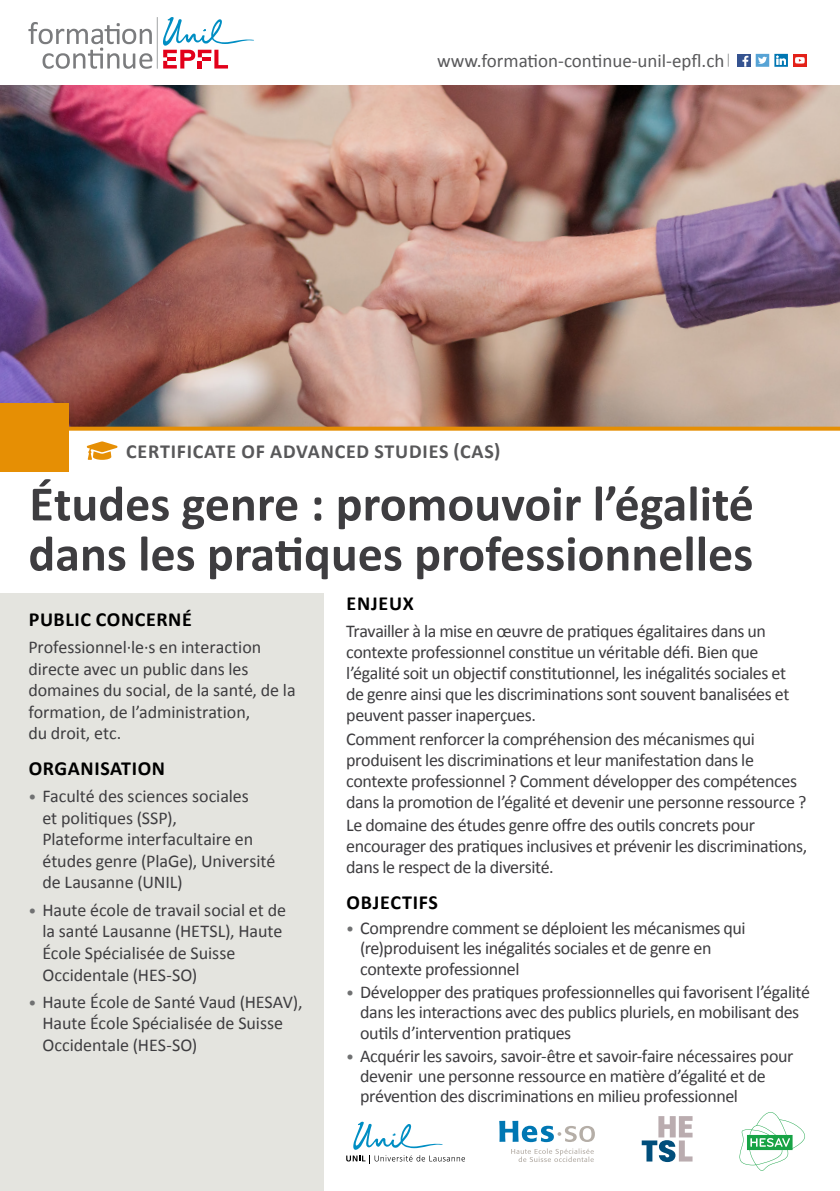
<style>
.page{position:relative;width:840px;height:1191px;background:#fff}
.page>*{position:absolute;margin:0;border:0;box-sizing:border-box;transform-origin:0 0}
.t1{font:700 50px/50px "Calibri";color:#3e3d40}
.t2{font:700 20px "Calibri";letter-spacing:.03em;color:#000}
.t3{font:700 20px "Calibri";letter-spacing:.04em;color:#58585a}
.t4{font:19px "Calibri";color:#58585a}
.t5{font:18px/21.6px "Calibri";letter-spacing:-.02em;color:#3e3d40}
.t6{font:18px/21.6px "Calibri";color:#3e3d40}
.s1{font-size:16px;color:#707172}
</style>
<div class="page">
<div style="left:0;top:593px;width:323px;height:598px;background:#e4e4df"></div>
<img style="left:0;top:86px;width:839px;height:341px">
<hr style="left:157px;top:17px;width:1px;height:52px;background:#b1b3b4">
<svg style="left:28px;top:22px;width:124px;height:47px"></svg>
<svg style="left:163px;top:17px;width:91px;height:52px"></svg>
<div style="left:736px;top:54px;width:14px;height:13px;background:#355390"></div>
<svg style="left:742px;top:56px;width:6px;height:11px"></svg>
<div style="left:755px;top:54px;width:13px;height:13px;background:#57a3d5"></div>
<svg style="left:758px;top:57px;width:11px;height:7px"></svg>
<svg style="left:774px;top:54px;width:13px;height:13px"></svg>
<svg style="left:775px;top:56px;width:10px;height:9px"></svg>
<svg style="left:727px;top:54px;width:1px;height:13px"></svg>
<div style="left:792px;top:54px;width:14px;height:13px;background:#e32119"></div>
<svg style="left:795px;top:57px;width:9px;height:7px"></svg>
<div style="left:0;top:403px;width:68px;height:68px;background:#e68f04"></div>
<svg style="left:68px;top:427px;width:771px;height:4px;background:#e79717"></svg>
<svg style="left:86px;top:441px;width:32px;height:19px"></svg>
<svg style="left:346px;top:1121px;width:119px;height:42px"></svg>
<svg style="left:641px;top:1116px;width:51px;height:46px"></svg>
<svg style="left:739px;top:1112px;width:65px;height:59px"></svg>
<svg style="left:511px;top:1148px;width:82px;height:14px"></svg>
<svg style="left:499px;top:1120px;width:95px;height:22px"></svg>
<p class="t4" style="left:437px;top:47px;width:288px">www.formation-continue-unil-epfl.ch</p>
<p class="t3" style="left:126px;top:437px;width:375px">CERTIFICATE OF ADVANCED STUDIES (CAS)</p>
<h1 class="t1" style="left:28px;top:477px;width:726px">Études genre : promouvoir l’égalité dans les pratiques professionnelles</h1>
<p class="t2" style="left:29px;top:605px;width:164px">PUBLIC CONCERNÉ</p>
<p class="t5" style="left:28px;top:635px;width:268px">Professionnel·le·s en interaction directe avec un public dans les domaines du social, de la santé, de la formation, de l’administration,<br>du droit, etc.</p>
<p class="t2" style="left:29px;top:754px;width:138px">ORGANISATION</p>
<p class="t5" style="left:42px;top:784px;width:234px;text-indent:-14px"><span class="s1">•</span> Faculté des sciences sociales<br>et politiques (SSP),<br>Plateforme interfacultaire en études genre (PlaGe), Université de Lausanne (UNIL)</p>
<p class="t6" style="left:42px;top:898px;width:245px;text-indent:-14px"><span class="s1">•</span> Haute école de travail social et de la santé Lausanne (HETSL), Haute<br>École Spécialisée de Suisse<br>Occidentale (HES-SO)</p>
<p class="t5" style="left:42px;top:990px;width:261px;text-indent:-14px"><span class="s1">•</span> Haute École de Santé Vaud (HESAV),<br>Haute École Spécialisée de Suisse<br>Occidentale (HES-SO)</p>
<p class="t2" style="left:346px;top:589px;width:69px">ENJEUX</p>
<p class="t5" style="left:346px;top:619px;width:444px;line-height:21px">Travailler à la mise en œuvre de pratiques égalitaires dans un contexte professionnel constitue un véritable défi. Bien que l’égalité soit un objectif constitutionnel, les inégalités sociales et de genre ainsi que les discriminations sont souvent banalisées et peuvent passer inaperçues.</p>
<p class="t5" style="left:346px;top:727px;width:461px;line-height:21px">Comment renforcer la compréhension des mécanismes qui produisent les discriminations et leur manifestation dans le contexte professionnel ? Comment développer des compétences dans la promotion de l’égalité et devenir une personne ressource ?</p>
<p class="t5" style="left:346px;top:814px;width:462px;line-height:21px">Le domaine des études genre offre des outils concrets pour encourager des pratiques inclusives et prévenir les discriminations, dans le respect de la diversité.</p>
<p class="t2" style="left:346px;top:888px;width:93px">OBJECTIFS</p>
<p class="t5" style="left:360px;top:917px;width:387px;line-height:20.6px;text-indent:-14px"><span class="s1">•</span> Comprendre comment se déploient les mécanismes qui (re)produisent les inégalités sociales et de genre en contexte professionnel</p>
<p class="t5" style="left:360px;top:981px;width:451px;line-height:20.6px;text-indent:-14px"><span class="s1">•</span> Développer des pratiques professionnelles qui favorisent l’égalité dans les interactions avec des publics pluriels, en mobilisant des outils d’intervention pratiques</p>
<p class="t5" style="left:360px;top:1045px;width:434px;line-height:20px;text-indent:-14px"><span class="s1">•</span> Acquérir les savoirs, savoir-être et savoir-faire nécessaires pour devenir une personne ressource en matière d’égalité et de prévention des discriminations en milieu professionnel</p>
</div>
